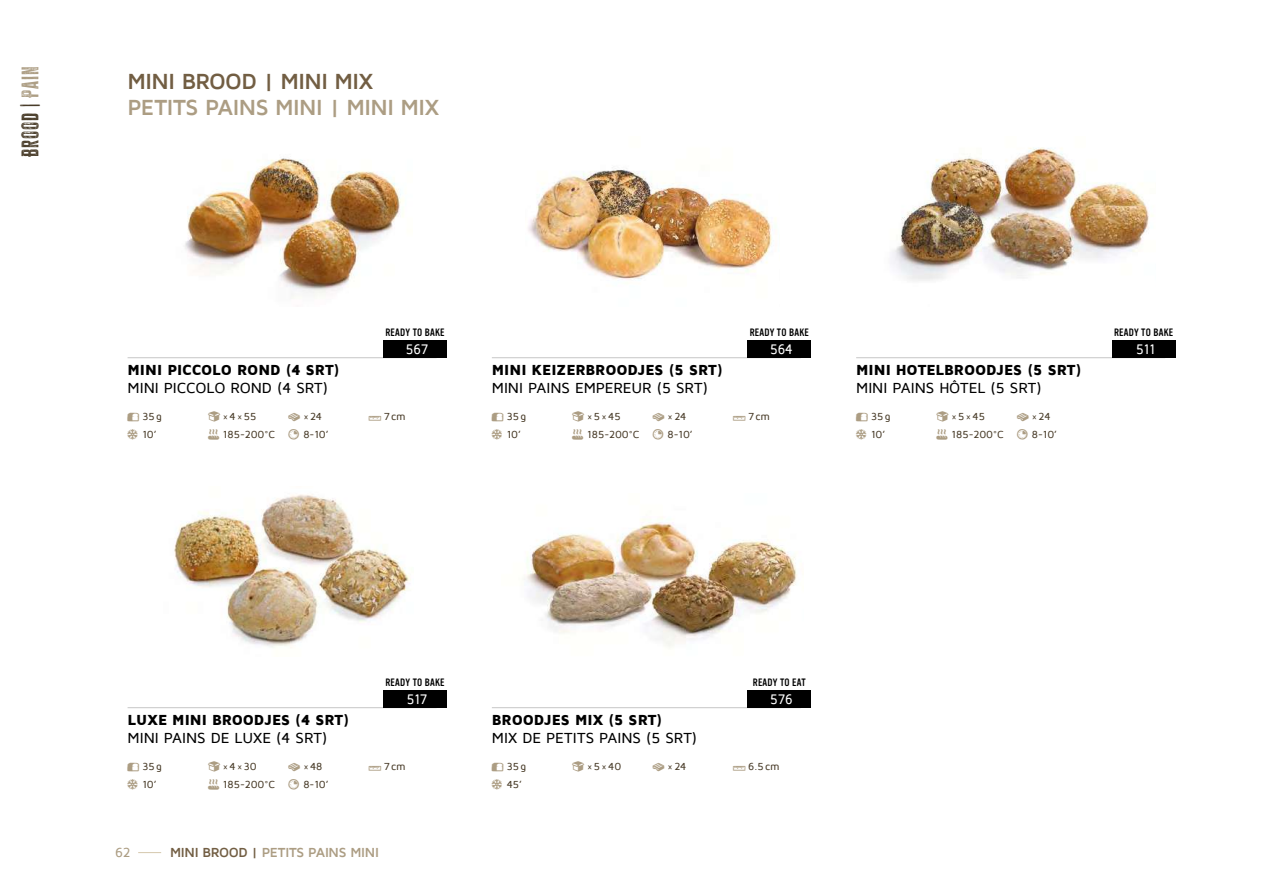
<style>
.page{position:relative;width:1263px;height:893px;background:#fff}
.page>*{position:absolute;margin:0;border:0;box-sizing:border-box;transform-origin:0 0}
.t1{font:700 22.5px "Maven Pro";letter-spacing:-.025em;color:#ac9d83}
.t2{font:700 22.5px "Maven Pro";letter-spacing:-.025em;color:#725e43}
.t3{font:19.5px "Cheddar Gothic Rough";letter-spacing:.05em;color:#493c29}
.t4{font:900 15px "Maven Pro";letter-spacing:-.005em;color:#000}
.t5{font:500 15px "Maven Pro";color:#000}
.t6{font:500 14.25px "Maven Pro";letter-spacing:-.01em;color:#fff;scale:.9 1}
.t7{font:700 13.5px "Maven Pro";letter-spacing:-.03em;color:#ac9d83}
.t8{font:500 13.5px "Maven Pro";color:#ac9d83}
.t9{font:500 10.5px/18px "Maven Pro";color:#493c29}
.t10{font:10.5px "Vinyl OT";letter-spacing:.02em;color:#000}
.s1{color:#ac9d83}
.s2{color:#725e43}
</style>
<div class="page">
<img style="left:185px;top:158px;width:219px;height:140px">
<hr style="left:128px;top:357px;width:309px;height:1px;background:#c6c6c6">
<div style="left:383px;top:341px;width:64px;height:17px;background:#000"></div>
<img style="left:528px;top:167px;width:248px;height:113px">
<hr style="left:492px;top:357px;width:309px;height:1px;background:#c6c6c6">
<div style="left:747px;top:341px;width:64px;height:17px;background:#000"></div>
<img style="left:891px;top:147px;width:262px;height:134px">
<hr style="left:856px;top:357px;width:309px;height:1px;background:#c6c6c6">
<div style="left:1112px;top:341px;width:63px;height:17px;background:#000"></div>
<img style="left:174px;top:494px;width:237px;height:154px">
<hr style="left:128px;top:707px;width:309px;height:1px;background:#c6c6c6">
<div style="left:383px;top:691px;width:64px;height:17px;background:#000"></div>
<img style="left:526px;top:517px;width:271px;height:130px">
<hr style="left:492px;top:707px;width:309px;height:1px;background:#c6c6c6">
<div style="left:747px;top:691px;width:64px;height:17px;background:#000"></div>
<svg style="left:138px;top:852px;width:23px;height:1px"></svg>
<h2 class="t3" style="left:18px;top:157px;width:92px;rotate:-90deg">Brood | <span class="s1">Pain</span></h2>
<h1 class="t2" style="left:128px;top:70px;width:247px">MINI BROOD | MINI MIX</h1>
<h1 class="t1" style="left:128px;top:95px;width:313px">PETITS PAINS MINI | MINI MIX</h1>
<p class="t10" style="left:385px;top:327px;width:61px">READY TO BAKE</p>
<h3 class="t6" style="left:406px;top:342px;width:26px">567</h3>
<p class="t10" style="left:750px;top:327px;width:61px">READY TO BAKE</p>
<h3 class="t6" style="left:770px;top:342px;width:27px">564</h3>
<p class="t10" style="left:1114px;top:327px;width:61px">READY TO BAKE</p>
<h3 class="t6" style="left:1136px;top:342px;width:23px">511</h3>
<h3 class="t4" style="left:128px;top:362px;width:214px">MINI PICCOLO ROND (4 SRT)</h3>
<h3 class="t5" style="left:128px;top:380px;width:202px">MINI PICCOLO ROND (4 SRT)</h3>
<p class="t9" style="left:142px;top:407px;width:21px">35g<br>10’</p>
<p class="t9" style="left:223px;top:407px;width:35px">×4×55</p>
<p class="t9" style="left:303px;top:407px;width:27px">×24<br>8-10’</p>
<p class="t9" style="left:369px;top:407px;width:38px"><span class="s1">▲</span> 7cm</p>
<p class="t9" style="left:208px;top:425px;width:69px"><span class="s1">□</span> 185-200°C</p>
<h3 class="t4" style="left:492px;top:362px;width:232px">MINI KEIZERBROODJES (5 SRT)</h3>
<h3 class="t5" style="left:492px;top:380px;width:218px">MINI PAINS EMPEREUR (5 SRT)</h3>
<p class="t9" style="left:507px;top:407px;width:21px">35g<br>10’</p>
<p class="t9" style="left:587px;top:407px;width:35px">×5×45</p>
<p class="t9" style="left:668px;top:407px;width:27px">×24<br>8-10’</p>
<p class="t9" style="left:733px;top:407px;width:38px"><span class="s1">▲</span> 7cm</p>
<p class="t9" style="left:572px;top:425px;width:69px"><span class="s1">□</span> 185-200°C</p>
<h3 class="t4" style="left:856px;top:362px;width:227px">MINI HOTELBROODJES (5 SRT)</h3>
<h3 class="t5" style="left:856px;top:380px;width:187px">MINI PAINS HÔTEL (5 SRT)</h3>
<p class="t9" style="left:871px;top:407px;width:21px">35g<br>10’</p>
<p class="t9" style="left:951px;top:407px;width:35px">×5×45</p>
<p class="t9" style="left:1032px;top:407px;width:27px">×24<br>8-10’</p>
<p class="t9" style="left:936px;top:425px;width:69px"><span class="s1">□</span> 185-200°C</p>
<p class="t10" style="left:385px;top:677px;width:61px">READY TO BAKE</p>
<h3 class="t6" style="left:407px;top:692px;width:24px">517</h3>
<h3 class="t4" style="left:128px;top:712px;width:223px">LUXE MINI BROODJES (4 SRT)</h3>
<h3 class="t5" style="left:128px;top:730px;width:201px">MINI PAINS DE LUXE (4 SRT)</h3>
<p class="t9" style="left:142px;top:757px;width:21px">35g<br>10’</p>
<p class="t9" style="left:223px;top:757px;width:35px">×4×30</p>
<p class="t9" style="left:303px;top:757px;width:27px">×48<br>8-10’</p>
<p class="t9" style="left:369px;top:757px;width:38px"><span class="s1">▲</span> 7cm</p>
<p class="t9" style="left:208px;top:775px;width:69px"><span class="s1">□</span> 185-200°C</p>
<p class="t8" style="left:115px;top:845px;width:17px">62</p>
<p class="t7" style="left:170px;top:845px;width:210px"><span class="s2">MINI BROOD |</span> PETITS PAINS MINI</p>
<p class="t10" style="left:753px;top:677px;width:54px">READY TO EAT</p>
<h3 class="t6" style="left:770px;top:692px;width:26px">576</h3>
<h3 class="t4" style="left:492px;top:712px;width:172px">BROODJES MIX (5 SRT)</h3>
<h3 class="t5" style="left:492px;top:730px;width:207px">MIX DE PETITS PAINS (5 SRT)</h3>
<p class="t9" style="left:507px;top:757px;width:21px">35g<br>45’</p>
<p class="t9" style="left:587px;top:757px;width:36px">×5×40</p>
<p class="t9" style="left:668px;top:757px;width:20px">×24</p>
<p class="t9" style="left:733px;top:757px;width:48px"><span class="s1">▲</span> 6.5cm</p>
</div>
